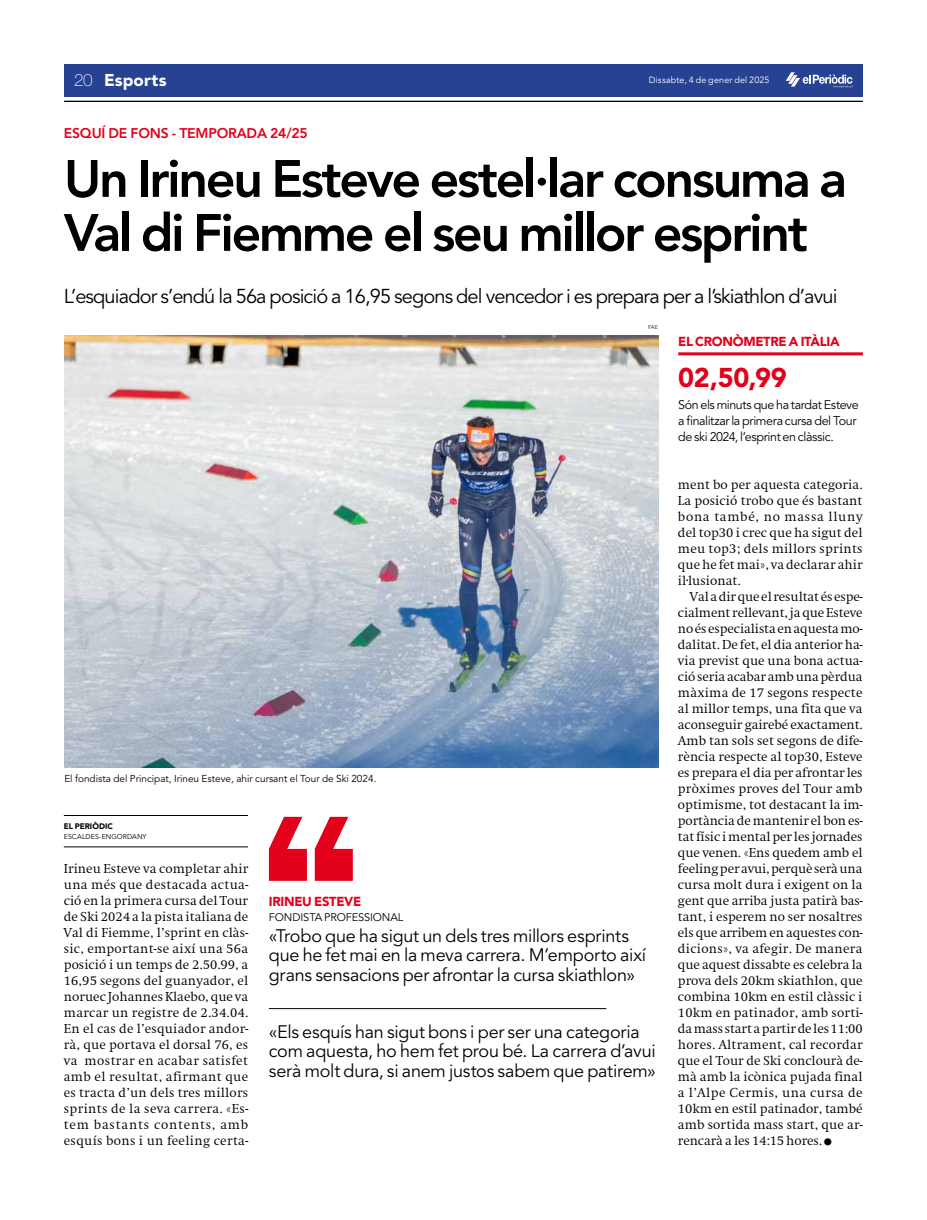
<style>
.page{position:relative;width:927px;height:1220px;background:#fff}
.page>*{position:absolute;margin:0;border:0;box-sizing:border-box;transform-origin:0 0}
.t1{font:800 52px/54px "Avenir LT Std";letter-spacing:-.045em;color:#000}
.t2{font:900 27px "Avenir LT Std";color:#e2001a}
.t3{font:20px "Avenir LT Std";letter-spacing:-.045em;color:#000}
.t4{font:18px/19.5px "Avenir LT Std";letter-spacing:-.01em;color:#000}
.t5{font:900 17px "Avenir LT Std";color:#fff}
.t6{font:800 14px "Avenir LT Std";letter-spacing:-.015em;color:#e2001a}
.t7{font:900 13px "Avenir LT Std";letter-spacing:-.025em;color:#e2001a}
.t8{font:300 12.5px/16px "Swift ND Std";color:#000;text-align:justify}
.t9{font:12.5px/16px "Avenir LT Std";letter-spacing:-.03em;color:#000}
.t10{font:300 12.5px "Swift ND Std";letter-spacing:.02em;color:#000}
.t11{font:300 12.5px "Swift ND Std";letter-spacing:.035em;color:#000}
.t12{font:300 12.5px "Swift ND Std";letter-spacing:.055em;color:#000}
.t13{font:11px "Avenir LT Std";letter-spacing:-.01em;color:#000}
.t14{font:10px "Avenir LT Std";color:#000}
.t15{font:9px "Avenir LT Std";letter-spacing:.03em;color:#fff}
.t16{font:9px "Avenir LT Std";letter-spacing:.065em;color:#fff}
.t17{font:900 8px "Avenir LT Std";letter-spacing:.005em;color:#000}
.t18{font:7px "Avenir LT Std";letter-spacing:.015em;color:#000}
.t19{font:300 5.5px "Avenir LT Std";color:#000}
.s1{font-family:"Helvetica Neue LT Std";font-weight:100}
</style>
<div class="page">
<div style="left:64px;top:64px;width:798px;height:32px;background:#274293"></div>
<svg style="left:785px;top:72px;width:67px;height:16px"></svg>
<hr style="left:64px;top:101px;width:798px;height:1px;background:#000">
<img style="left:64px;top:335px;width:594px;height:432px">
<hr style="left:64px;top:815px;width:184px;height:1px;background:#000">
<hr style="left:64px;top:847px;width:184px;height:1px;background:#000">
<hr style="left:678px;top:352px;width:185px;height:3px;background:#e2001a">
<svg style="left:269px;top:817px;width:84px;height:64px"></svg>
<hr style="left:269px;top:1008px;width:337px;height:1px;background:#000">
<p class="t5" style="left:74px;top:70px;width:94px"><span class="s1">20</span> ESPORTS</p>
<p class="t15" style="left:649px;top:75px;width:122px">Dissabte, 4 de gener del 2025</p>
<p class="t16" style="left:706px;top:75px;width:65px">xxxxxxxxxxxxx</p>
<p class="t6" style="left:64px;top:125px;width:246px">esquí de fons - temporada 24/25</p>
<p class="t1" style="left:64px;top:152px;width:784px">Un Irineu Esteve estel·lar consuma a<br>Val di Fiemme el seu millor esprint</p>
<p class="t3" style="left:64px;top:284px;width:775px">L’esquiador s’endú la 56a posició a 16,95 segons del vencedor i es prepara per a l’skiathlon d’avui</p>
<p class="t14" style="left:64px;top:773px;width:314px">El fondista del Principat, Irineu Esteve, ahir cursant el Tour de Ski 2024.</p>
<p class="t17" style="left:64px;top:821px;width:51px">EL PERIÒDIC</p>
<p class="t18" style="left:64px;top:833px;width:20px">escaldes</p>
<p class="t18" style="left:99px;top:833px;width:49px">-engordany</p>
<p class="t19" style="left:648px;top:324px;width:11px">fae</p>
<p class="t8" style="left:64px;top:861px;width:186px">Irineu Esteve va completar ahir una més que destacada actua&shy;ció en la primera cursa del Tour de Ski 2024 a la pista italiana de Val di Fiemme, l’sprint en clàs&shy;sic, emportant-se així una 56a posició i un temps de 2.50.99, a 16,95 segons del guanyador, el noruec Johannes Klaebo, que va marcar un registre de 2.34.04.<br>En el cas de l’esquiador andor&shy;rà, que portava el dorsal 76, es va mostrar en acabar satisfet amb el resultat, afirmant que es tracta d’un dels tres millors sprints de la seva carrera. «Es&shy;tem bastants contents, amb esquís bons i un feeling certa-</p>
<p class="t7" style="left:269px;top:894px;width:92px">IRINEU ESTEVE</p>
<p class="t4" style="left:269px;top:926px;width:379px">«Trobo que ha sigut un dels tres millors esprints que he fet mai en la meva carrera. M’emporto així grans sensacions per afrontar la cursa skiathlon»</p>
<p class="t4" style="left:269px;top:1022px;width:388px">«Els esquís han sigut bons i per ser una categoria com aquesta, ho hem fet prou bé. La carrera d’avui serà molt dura, si anem justos sabem que patirem»</p>
<p class="t13" style="left:269px;top:910px;width:27px">fondist</p>
<p class="t13" style="left:315px;top:910px;width:40px">a professi</p>
<p class="t13" style="left:373px;top:910px;width:29px">onal</p>
<p class="t7" style="left:678px;top:333px;width:163px">EL CRONÒMETRE A ITÀLIA</p>
<p class="t2" style="left:678px;top:362px;width:110px">02,50,99</p>
<p class="t9" style="left:678px;top:397px;width:182px">Són els minuts que ha tardat Esteve a finalitzar la primera cursa del Tour de ski 2024, l’esprint en clàssic.</p>
<p class="t8" style="left:678px;top:477px;width:186px">ment bo per aquesta categoria.</p>
<p class="t8" style="left:678px;top:493px;width:186px">La posició trobo que és bastant</p>
<p class="t12" style="left:678px;top:509px;width:186px">bona també, no massa lluny</p>
<p class="t8" style="left:678px;top:525px;width:186px">del top30 i crec que ha sigut del</p>
<p class="t10" style="left:678px;top:541px;width:186px">meu top3; dels millors sprints</p>
<p class="t8" style="left:678px;top:557px;width:186px">que he fet mai», va declarar ahir</p>
<p class="t8" style="left:678px;top:573px;width:64px">il·lusionat.</p>
<p class="t8" style="left:690px;top:589px;width:174px">Val a dir que el resultat és espe-</p>
<p class="t8" style="left:678px;top:605px;width:186px">cialment rellevant, ja que Esteve</p>
<p class="t8" style="left:678px;top:621px;width:186px">no és especialista en aquesta mo-</p>
<p class="t8" style="left:678px;top:637px;width:186px">dalitat. De fet, el dia anterior ha-</p>
<p class="t8" style="left:678px;top:653px;width:186px">via previst que una bona actua-</p>
<p class="t8" style="left:678px;top:669px;width:186px">ció seria acabar amb una pèrdua</p>
<p class="t8" style="left:678px;top:685px;width:186px">màxima de 17 segons respecte</p>
<p class="t8" style="left:678px;top:701px;width:186px">al millor temps, una fita que va</p>
<p class="t8" style="left:678px;top:717px;width:186px">aconseguir gairebé exactament.</p>
<p class="t8" style="left:678px;top:733px;width:186px">Amb tan sols set segons de dife-</p>
<p class="t8" style="left:678px;top:749px;width:186px">rència respecte al top30, Esteve</p>
<p class="t8" style="left:678px;top:765px;width:186px">es prepara el dia per afrontar les</p>
<p class="t8" style="left:678px;top:781px;width:186px">pròximes proves del Tour amb</p>
<p class="t8" style="left:678px;top:797px;width:186px">optimisme, tot destacant la im-</p>
<p class="t8" style="left:678px;top:813px;width:186px">portància de mantenir el bon es-</p>
<p class="t8" style="left:678px;top:829px;width:186px">tat físic i mental per les jornades</p>
<p class="t8" style="left:678px;top:845px;width:186px">que venen. «Ens quedem amb el</p>
<p class="t8" style="left:678px;top:861px;width:186px">feeling per avui, perquè serà una</p>
<p class="t8" style="left:678px;top:877px;width:186px">cursa molt dura i exigent on la</p>
<p class="t8" style="left:678px;top:893px;width:186px">gent que arriba justa patirà bas-</p>
<p class="t8" style="left:678px;top:909px;width:186px">tant, i esperem no ser nosaltres</p>
<p class="t8" style="left:678px;top:925px;width:186px">els que arribem en aquestes con-</p>
<p class="t10" style="left:678px;top:941px;width:186px">dicions», va afegir. De manera</p>
<p class="t8" style="left:678px;top:957px;width:186px">que aquest dissabte es celebra la</p>
<p class="t8" style="left:678px;top:973px;width:186px">prova dels 20km skiathlon, que</p>
<p class="t8" style="left:678px;top:989px;width:186px">combina 10km en estil clàssic i</p>
<p class="t8" style="left:678px;top:1005px;width:186px">10km en patinador, amb sorti-</p>
<p class="t8" style="left:678px;top:1021px;width:186px">da mass start a partir de les 11:00</p>
<p class="t8" style="left:678px;top:1037px;width:186px">hores. Altrament, cal recordar</p>
<p class="t8" style="left:678px;top:1053px;width:186px">que el Tour de Ski conclourà de-</p>
<p class="t8" style="left:678px;top:1069px;width:186px">mà amb la icònica pujada final</p>
<p class="t11" style="left:678px;top:1085px;width:186px">a l’Alpe Cermis, una cursa de</p>
<p class="t8" style="left:678px;top:1101px;width:186px">10km en estil patinador, també</p>
<p class="t8" style="left:678px;top:1117px;width:186px">amb sortida mass start, que ar-</p>
<p class="t8" style="left:678px;top:1133px;width:145px">rencarà a les 14:15 hores.</p>
</div>
